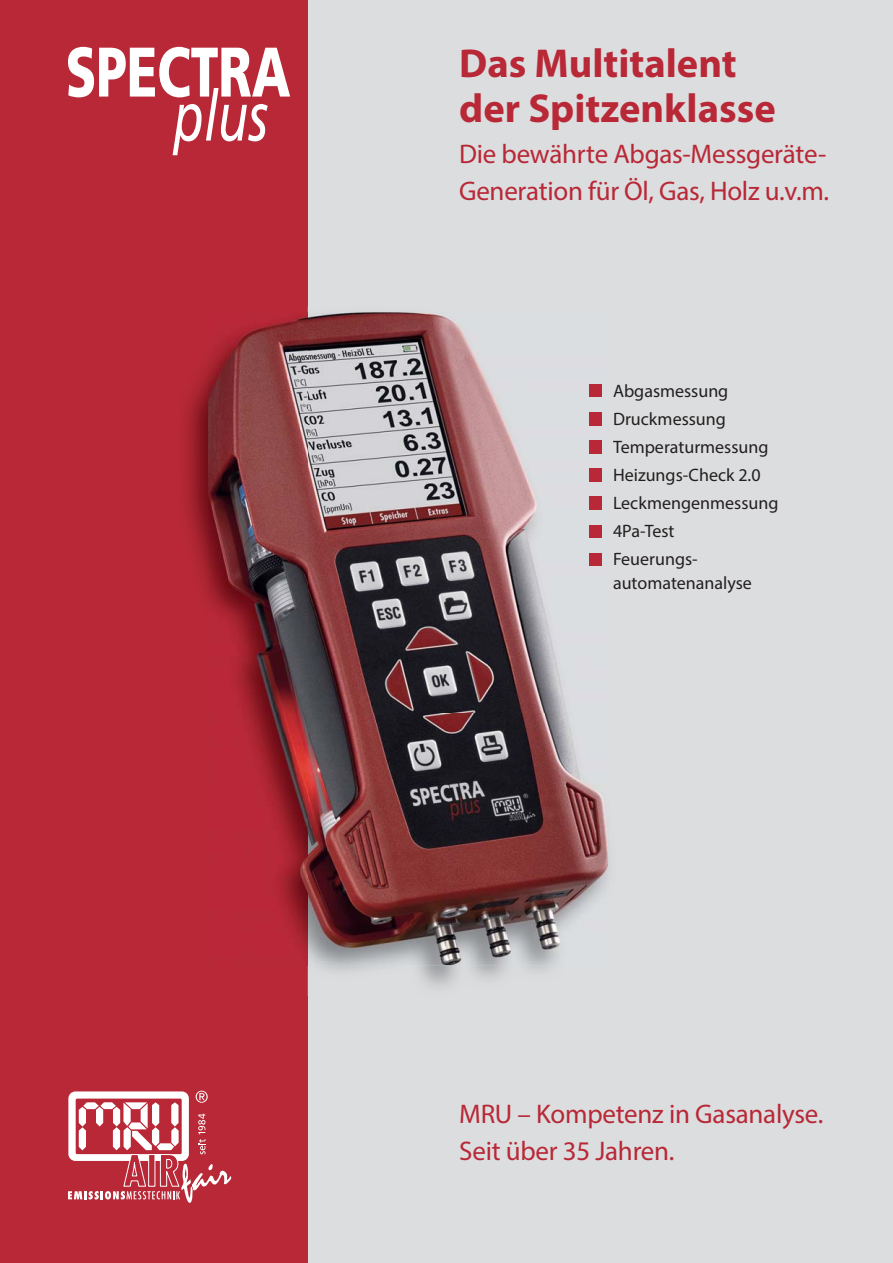
<style>
.page{position:relative;width:893px;height:1263px;background:#fff}
.page>*{position:absolute;margin:0;border:0;box-sizing:border-box;transform-origin:0 0}
.t1{font:700 40.5px/45px "Myriad Pro";color:#b82837}
.t2{font:27px/37px "Myriad Pro";letter-spacing:-.01em;color:#b82837}
.t3{font:18px/28px "Myriad Pro";color:#231f20}
</style>
<div class="page">
<div style="left:298px;top:0;width:595px;height:1263px;background:#dcddde"></div>
<div style="left:0;top:0;width:308px;height:1263px;background:#b82837"></div>
<svg style="left:68px;top:1091px;width:163px;height:112px"></svg>
<svg style="left:68px;top:47px;width:222px;height:108px"></svg>
<img style="left:186px;top:307px;width:423px;height:689px">
<img style="left:208px;top:312px;width:400px;height:653px">
<svg style="left:590px;top:385px;width:12px;height:12px"></svg>
<svg style="left:590px;top:413px;width:12px;height:12px"></svg>
<svg style="left:590px;top:441px;width:12px;height:12px"></svg>
<svg style="left:590px;top:469px;width:12px;height:12px"></svg>
<svg style="left:590px;top:497px;width:12px;height:12px"></svg>
<svg style="left:590px;top:525px;width:12px;height:12px"></svg>
<svg style="left:590px;top:553px;width:12px;height:12px"></svg>
<h1 class="t1" style="left:459px;top:44px;width:318px">Das Multitalent der Spitzenklasse</h1>
<h2 class="t2" style="left:459px;top:138px;width:371px">Die bewährte Abgas-Messgeräte-<br>Generation für Öl, Gas, Holz u.v.m.</h2>
<p class="t3" style="left:613px;top:378px;width:167px">Abgasmessung<br>Druckmessung<br>Temperaturmessung<br>Heizungs-Check 2.0<br>Leckmengenmessung<br>4Pa-Test<br>Feuerungs-</p>
<p class="t3" style="left:613px;top:570px;width:140px">automatenanalyse</p>
<h2 class="t2" style="left:459px;top:1097px;width:366px">MRU – Kompetenz in Gasanalyse.<br>Seit über 35 Jahren.</h2>
</div>
